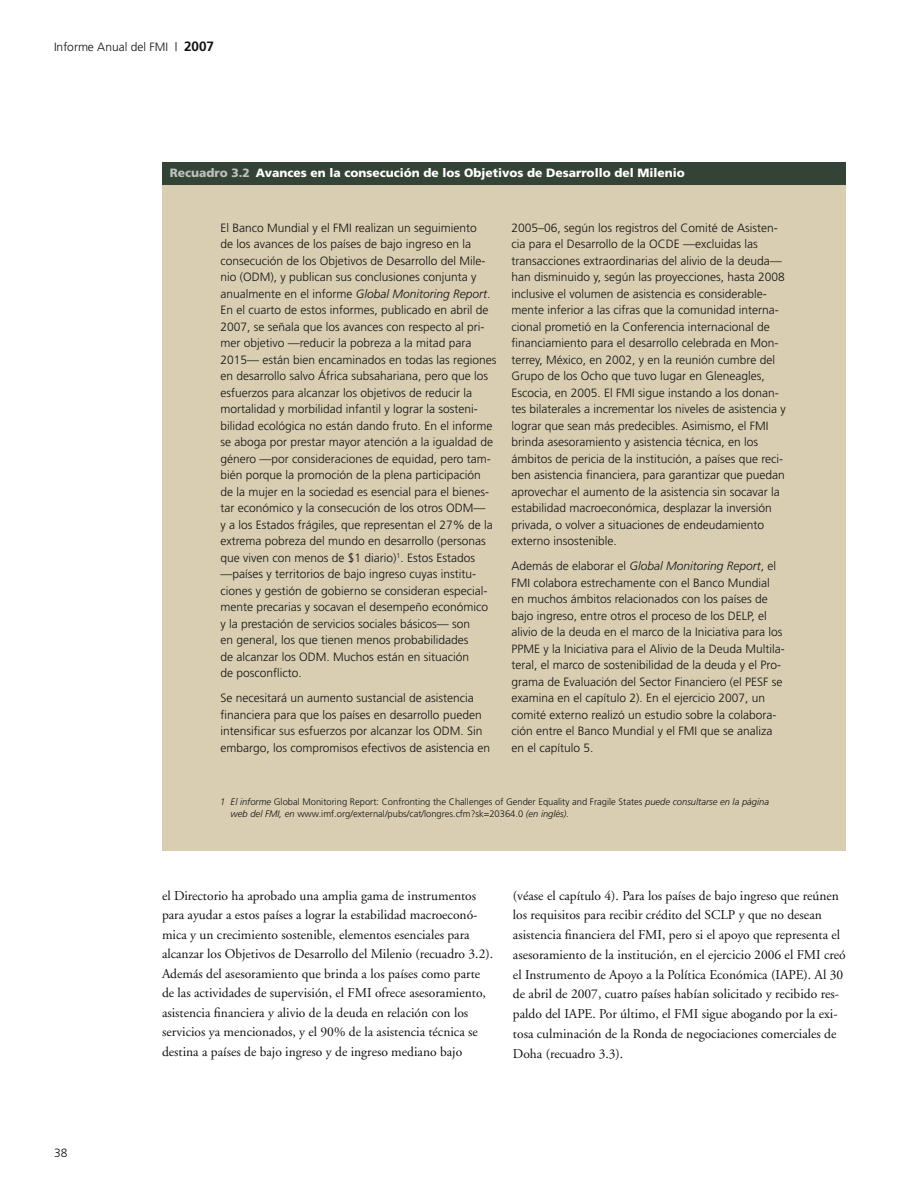
<style>
.page{position:relative;width:918px;height:1188px;background:#fff}
.page>*{position:absolute;margin:0;border:0;box-sizing:border-box;transform-origin:0 0}
.t1{font:13.5px/19.5px "Adobe Garamond";color:#121212}
.t2{font:300 12px/16.5px "Frutiger";color:#121212}
.t3{font:900 12px "Frutiger";color:#fff}
.t4{font:300 9.3px/11.2px "Frutiger";color:#121212}
.s1{font-weight:700;font-size:13.5px}
.s2{color:#bdc0bf}
.s3{font-style:italic}
</style>
<div class="page">
<div style="left:162px;top:162px;width:684px;height:688px;background:#d9ceb2"></div>
<div style="left:162px;top:162px;width:684px;height:22px;background:#354336"></div>
<p class="t2" style="left:54px;top:39px;width:162px">Informe Anual del FMI | <span class="s1">2007</span></p>
<p class="t3" style="left:170px;top:166px;width:516px"><span class="s2">Recuadro 3.2</span> Avances en la consecución de los Objetivos de Desarrollo del Milenio</p>
<p class="t2" style="left:220px;top:219px;width:277px">El Banco Mundial y el FMI realizan un seguimiento<br>de los avances de los países de bajo ingreso en la consecución de los Objetivos de Desarrollo del Mile&shy;nio (ODM), y publican sus conclusiones conjunta y anualmente en el informe <span class="s3">Global Monitoring Report</span>.<br>En el cuarto de estos informes, publicado en abril de 2007, se señala que los avances con respecto al pri&shy;mer objetivo —reducir la pobreza a la mitad para<br>201 5— están bien encaminados en todas las regiones en desarrollo salvo África subsahariana, pero que los esfuerzos para alcanzar los objetivos de reducir la mortalidad y morbilidad infantil y lograr la sosteni&shy;bilidad ecológica no están dando fruto. En el informe se aboga por prestar mayor atención a la igualdad de género —por consideraciones de equidad, pero tam&shy;bién porque la promoción de la plena participación de la mujer en la sociedad es esencial para el bienes&shy;tar económico y la consecución de los otros ODM—<br>y a los Estados frágiles, que representan el 27% de la extrema pobreza del mundo en desarrollo (personas que viven con menos de $1 diario)<sup>1</sup> . Estos Estados —países y territorios de bajo ingreso cuyas institu&shy;ciones y gestión de gobierno se consideran especial&shy;mente precarias y socavan el desempeño económico y la prestación de servicios sociales básicos— son<br>en general, los que tienen menos probabilidades<br>de alcanzar los ODM. Muchos están en situación<br>de posconflicto.</p>
<p class="t2" style="left:220px;top:690px;width:271px">Se necesitará un aumento sustancial de asistencia financiera para que los países en desarrollo pueden intensificar sus esfuerzos por alcanzar los ODM. Sin embargo, los compromisos efectivos de asistencia en</p>
<p class="t2" style="left:511px;top:219px;width:276px">2005–06, según los registros del Comité de Asisten&shy;cia para el Desarrollo de la OCDE —excluidas las transacciones extraordinarias del alivio de la deuda— han disminuido y, según las proyecciones, hasta 2008 inclusive el volumen de asistencia es considerable&shy;mente inferior a las cifras que la comunidad interna&shy;cional prometió en la Conferencia internacional de financiamiento para el desarrollo celebrada en Mon&shy;terrey, México, en 2002, y en la reunión cumbre del Grupo de los Ocho que tuvo lugar en Gleneagles, Escocia, en 2005. El FMI sigue instando a los donan&shy;tes bilaterales a incrementar los niveles de asistencia y lograr que sean más predecibles. Asimismo, el FMI brinda asesoramiento y asistencia técnica, en los ámbitos de pericia de la institución, a países que reci&shy;ben asistencia financiera, para garantizar que puedan aprovechar el aumento de la asistencia sin socavar la estabilidad macroeconómica, desplazar la inversión privada, o volver a situaciones de endeudamiento externo insostenible.</p>
<p class="t2" style="left:511px;top:558px;width:275px">Además de elaborar el <span class="s3">Global Monitoring Report</span>, el FMI colabora estrechamente con el Banco Mundial en muchos ámbitos relacionados con los países de bajo ingreso, entre otros el proceso de los DELP, el alivio de la deuda en el marco de la Iniciativa para los PPME y la Iniciativa para el Alivio de la Deuda Multila&shy;teral, el marco de sostenibilidad de la deuda y el Pro&shy;grama de Evaluación del Sector Financiero (el PESF se examina en el capítulo 2). En el ejercicio 2007, un comité externo realizó un estudio sobre la colabora&shy;ción entre el Banco Mundial y el FMI que se analiza en el capítulo 5.</p>
<p class="t4" style="left:231px;top:797px;width:540px;text-indent:-10px"><span class="s3">1 El informe</span> Global Monitoring Report: Confronting the Challenges of Gender Equality and Fragile States <span class="s3">puede consultarse en la página web del FMI, en</span> www.imf.org/external/pubs/cat/longres.cfm?sk=20364.0 <span class="s3">(en inglés).</span></p>
<p class="t2" style="left:54px;top:1144px;width:15px">38</p>
<p class="t1" style="left:162px;top:886px;width:333px">el Directorio ha aprobado una amplia gama de instrumentos para ayudar a estos países a lograr la estabilidad macroeconó&shy;mica y un crecimiento sostenible, elementos esenciales para alcanzar los Objetivos de Desarrollo del Milenio (recuadro 3.2).<br>Además del asesoramiento que brinda a los países como parte de las actividades de supervisión, el FMI ofrece asesoramiento, asistencia financiera y alivio de la deuda en relación con los servicios ya mencionados, y el 90% de la asistencia técnica se destina a países de bajo ingreso y de ingreso mediano bajo</p>
<p class="t1" style="left:513px;top:886px;width:334px">(véase el capítulo 4). Para los países de bajo ingreso que reúnen los requisitos para recibir crédito del SCLP y que no desean asistencia financiera del FMI, pero si el apoyo que representa el asesoramiento de la institución, en el ejercicio 2006 el FMI creó el Instrumento de Apoyo a la Política Económica (IAPE). Al 30 de abril de 2007, cuatro países habían solicitado y recibido res&shy;paldo del IAPE. Por último, el FMI sigue abogando por la exi&shy;tosa culminación de la Ronda de negociaciones comerciales de Doha (recuadro 3.3).</p>
</div>
